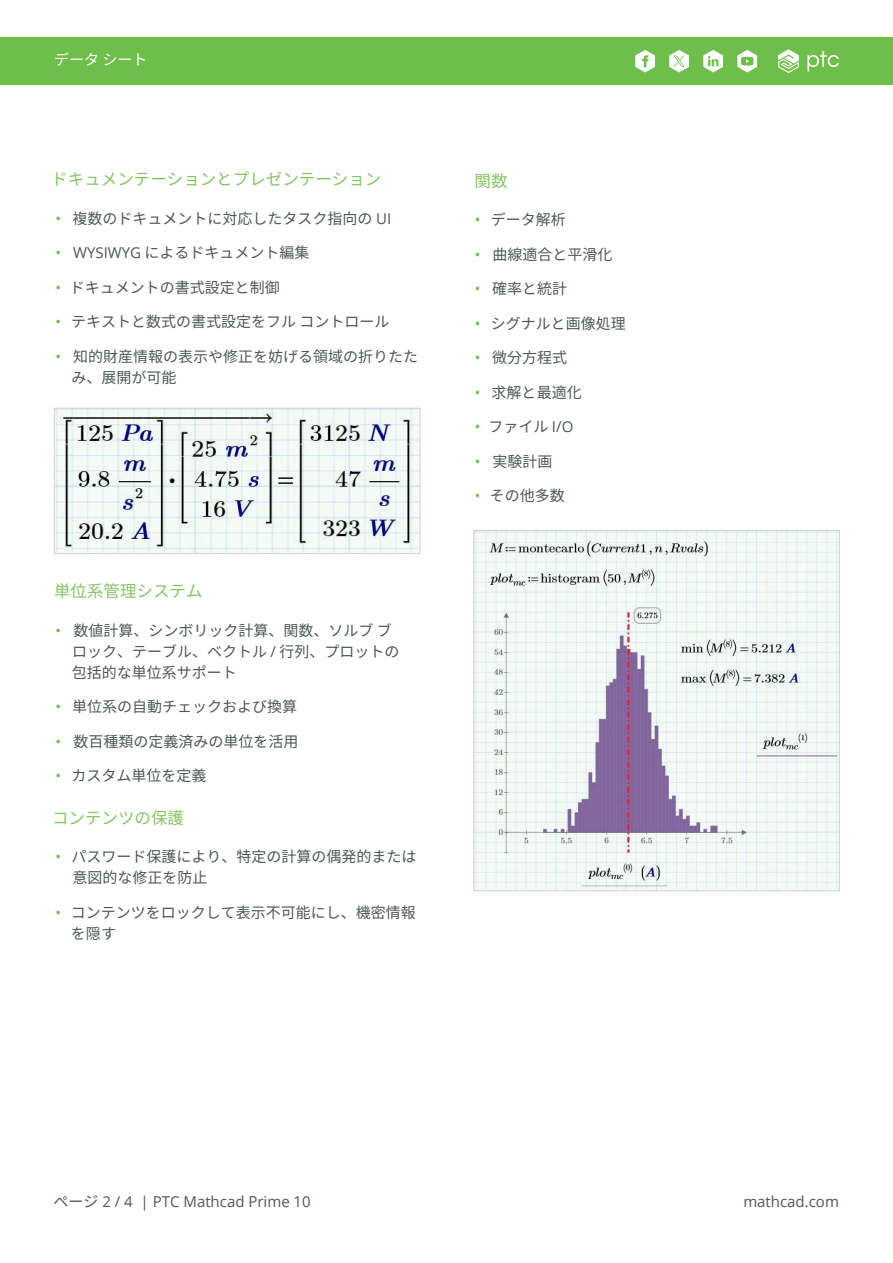
<style>
.page{position:relative;width:893px;height:1263px;background:#fff}
.page>*{position:absolute;margin:0;border:0;box-sizing:border-box;transform-origin:0 0}
._3__Text_Subhead_1{font:16.5px "Noto Sans CJ Kjp";color:#84c663}
.t1{font:15px/21px "Noto Sans CJ Kjp";color:#4d5859}
.t2{font:15px "Open Sans";color:#4d5859}
.t3{font:15px "Noto Sans CJ Kjp";color:#fff}
.s1{font-family:"Open Sans";color:#6ebe4b}
.s2{font-family:"Open Sans"}
.s3{font-family:"Noto Sans CJ Kjp"}
</style>
<div class="page">
<div style="left:0;top:37px;width:893px;height:48px;background:#6ebe4b"></div>
<svg style="left:778px;top:49px;width:21px;height:24px"></svg>
<svg style="left:807px;top:51px;width:32px;height:20px"></svg>
<svg style="left:635px;top:50px;width:20px;height:22px"></svg>
<svg style="left:703px;top:50px;width:20px;height:22px"></svg>
<svg style="left:737px;top:50px;width:20px;height:22px"></svg>
<svg style="left:669px;top:50px;width:20px;height:22px"></svg>
<img style="left:56px;top:410px;width:362px;height:142px">
<div style="left:54px;top:408px;width:366px;height:146px;border:1px solid #d1d3d4"></div>
<img style="left:475px;top:532px;width:363px;height:357px">
<div style="left:473px;top:530px;width:367px;height:361px;border:1px solid #d1d3d4"></div>
<p class="t3" style="left:54px;top:51px;width:95px">データシート</p>
<p class="_3__Text_Subhead_1" style="left:51px;top:170px;width:331px">ドキュメンテーションとプレゼンテーション</p>
<p class="t1" style="left:55px;top:208px;width:337px"><span class="s1">•</span> 複数のドキュメントに対応したタスク指向の <span class="s2">UI</span></p>
<p class="t1" style="left:55px;top:242px;width:256px"><span class="s1">•</span> <span class="s2">WYSIWYG</span> によるドキュメント編集</p>
<p class="t1" style="left:55px;top:277px;width:226px"><span class="s1">•</span> ドキュメントの書式設定と制御</p>
<p class="t1" style="left:55px;top:311px;width:336px"><span class="s1">•</span> テキストと数式の書式設定をフルコントロール</p>
<p class="t1" style="left:72px;top:346px;width:348px;text-indent:-16px"><span class="s1">•</span> 知的財産情報の表示や修正を妨げる領域の折りたたみ、展開が可能</p>
<p class="_3__Text_Subhead_1" style="left:54px;top:582px;width:150px">単位系管理システム</p>
<p class="t1" style="left:72px;top:620px;width:329px;text-indent:-16px"><span class="s1">•</span> 数値計算、シンボリック計算、関数、ソルブブロック、テーブル、ベクトル <span class="s2">/</span> 行列、プロットの包括的な単位系サポート</p>
<p class="t1" style="left:55px;top:697px;width:243px"><span class="s1">•</span> 単位系の自動チェックおよび換算</p>
<p class="t1" style="left:55px;top:731px;width:244px"><span class="s1">•</span> 数百種類の定義済みの単位を活用</p>
<p class="t1" style="left:55px;top:766px;width:152px"><span class="s1">•</span> カスタム単位を定義</p>
<p class="_3__Text_Subhead_1" style="left:52px;top:809px;width:133px">コンテンツの保護</p>
<p class="t1" style="left:72px;top:847px;width:346px;text-indent:-17px"><span class="s1">•</span> パスワード保護により、特定の計算の偶発的または意図的な修正を防止</p>
<p class="t1" style="left:71px;top:902px;width:346px;text-indent:-16px"><span class="s1">•</span> コンテンツをロックして表示不可能にし、機密情報を隠す</p>
<p class="_3__Text_Subhead_1" style="left:474px;top:171px;width:34px">関数</p>
<p class="t1" style="left:475px;top:209px;width:92px"><span class="s1">•</span> データ解析</p>
<p class="t1" style="left:475px;top:244px;width:139px"><span class="s1">•</span> 曲線適合と平滑化</p>
<p class="t1" style="left:475px;top:278px;width:94px"><span class="s1">•</span> 確率と統計</p>
<p class="t1" style="left:475px;top:313px;width:152px"><span class="s1">•</span> シグナルと画像処理</p>
<p class="t1" style="left:475px;top:347px;width:94px"><span class="s1">•</span> 微分方程式</p>
<p class="t1" style="left:475px;top:382px;width:108px"><span class="s1">•</span> 求解と最適化</p>
<p class="t1" style="left:475px;top:416px;width:100px"><span class="s1">•</span> ファイル <span class="s2">I/O</span></p>
<p class="t1" style="left:475px;top:451px;width:79px"><span class="s1">•</span> 実験計画</p>
<p class="t1" style="left:475px;top:485px;width:91px"><span class="s1">•</span> その他多数</p>
<p class="t2" style="left:53px;top:1191px;width:259px"><span class="s3">ページ</span> 2 / 4 | PTC Mathcad Prime 10</p>
<p class="t2" style="left:743px;top:1191px;width:97px">mathcad.com</p>
</div>
